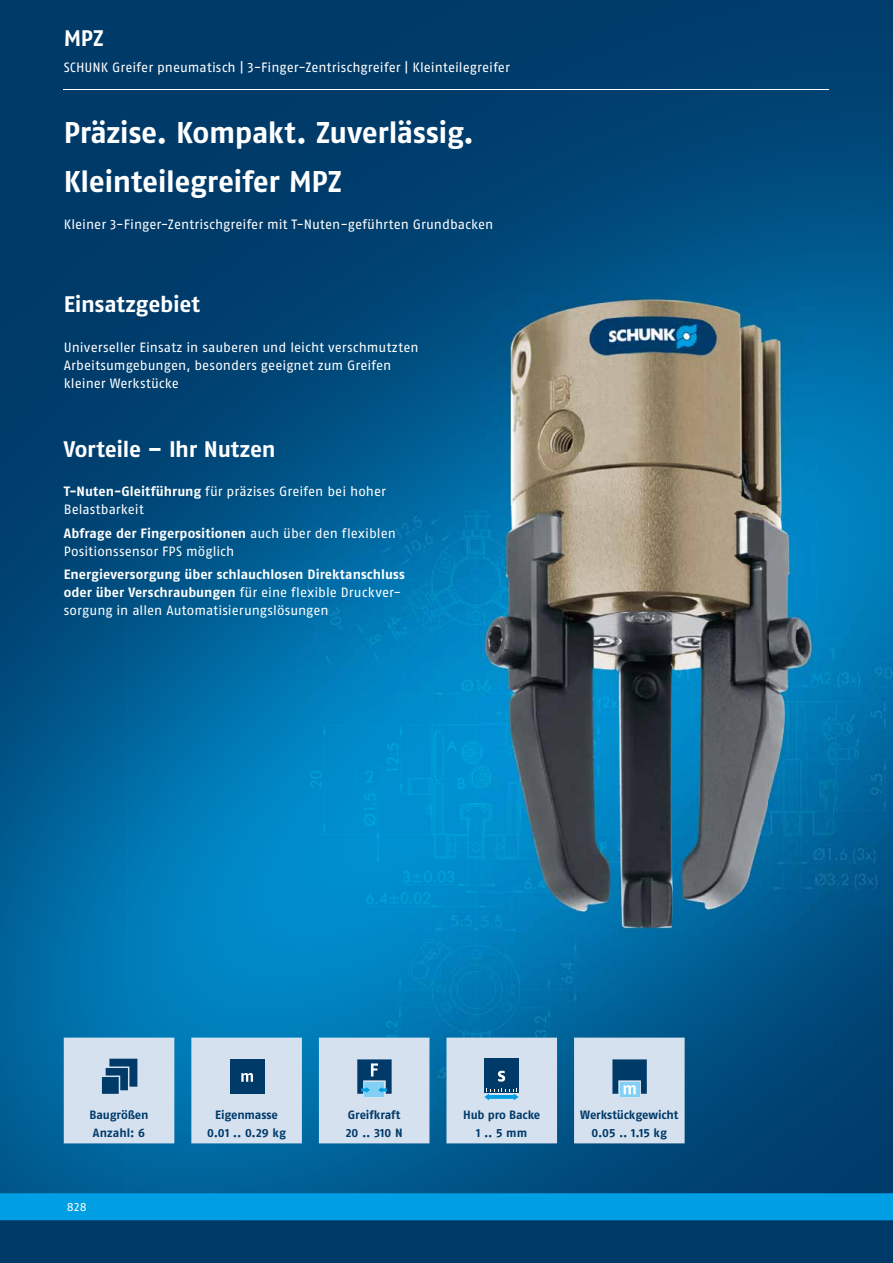
<style>
.page{position:relative;width:893px;height:1263px;background:#fff}
.page>*{position:absolute;margin:0;border:0;box-sizing:border-box;transform-origin:0 0}
.t1{font:700 30px/49.3px "SCHUNK Fago Pro";letter-spacing:-.015em;color:#fff}
.t2{font:700 22.5px "SCHUNK Fago Pro";letter-spacing:-.01em;color:#fff}
.t3{font:13.5px/18px "SCHUNK Fago Pro";letter-spacing:.005em;color:#fff}
.t4{font:700 13.5px/18px "SCHUNK Fago Pro";letter-spacing:.005em;color:#fff}
.t5{font:700 12px/18px "SCHUNK Fago Pro";letter-spacing:-.005em;color:#003a69;text-align:center}
.t6{font:12px "SCHUNK Fago Pro";color:#fff}
.s1{font-weight:700}
.s2{font-weight:400}
</style>
<div class="page">
<img style="left:0;top:0;width:893px;height:155px">
<img style="left:0;top:155px;width:510px;height:156px">
<img style="left:510px;top:155px;width:255px;height:139px">
<img style="left:765px;top:155px;width:128px;height:156px">
<img style="left:0;top:311px;width:480px;height:156px">
<img style="left:817px;top:311px;width:76px;height:597px">
<img style="left:0;top:467px;width:127px;height:726px">
<img style="left:127px;top:467px;width:85px;height:260px">
<img style="left:212px;top:467px;width:268px;height:39px">
<img style="left:127px;top:727px;width:64px;height:260px">
<img style="left:127px;top:987px;width:85px;height:206px">
<img style="left:212px;top:1110px;width:681px;height:83px">
<div style="left:0;top:1202px;width:893px;height:61px;background:#003a69"></div>
<div style="left:0;top:1193px;width:893px;height:27px;background:#009ee3"></div>
<img style="left:191px;top:506px;width:289px;height:402px">
<img style="left:191px;top:908px;width:324px;height:101px">
<img style="left:515px;top:932px;width:216px;height:77px">
<img style="left:731px;top:908px;width:108px;height:101px">
<img style="left:839px;top:908px;width:54px;height:202px">
<img style="left:191px;top:1009px;width:648px;height:101px">
<hr style="left:64px;top:89px;width:765px;height:1px;background:#fff">
<img style="left:480px;top:294px;width:337px;height:638px">
<svg style="left:64px;top:1037px;width:621px;height:106px;background:#bad1e4"></svg>
<svg style="left:102px;top:1059px;width:35px;height:35px"></svg>
<div style="left:230px;top:1059px;width:34px;height:35px;background:#003a69"></div>
<svg style="left:241px;top:1073px;width:12px;height:9px"></svg>
<div style="left:365px;top:1082px;width:19px;height:15px;background:#82d0f5"></div>
<svg style="left:357px;top:1059px;width:35px;height:35px"></svg>
<div style="left:484px;top:1059px;width:35px;height:34px;background:#003a69"></div>
<svg style="left:484px;top:1088px;width:35px;height:12px"></svg>
<svg style="left:498px;top:1071px;width:7px;height:10px"></svg>
<svg style="left:620px;top:1094px;width:19px;height:3px"></svg>
<svg style="left:612px;top:1059px;width:35px;height:35px"></svg>
<h2 class="t2" style="left:64px;top:24px;width:41px">MPZ</h2>
<p class="t3" style="left:64px;top:59px;width:448px">SCHUNK Greifer pneumatisch | 3-Finger-Zentrischgreifer | Kleinteilegreifer</p>
<h1 class="t1" style="left:64px;top:108px;width:412px">Präzise. Kompakt. Zuverlässig.<br>Kleinteilegreifer MPZ</h1>
<p class="t3" style="left:64px;top:215px;width:431px">Kleiner 3-Finger-Zentrischgreifer mit T-Nuten-geführten Grundbacken</p>
<h2 class="t2" style="left:64px;top:291px;width:138px">Einsatzgebiet</h2>
<p class="t3" style="left:64px;top:338px;width:356px">Universeller Einsatz in sauberen und leicht verschmutzten<br>Arbeitsumgebungen, besonders geeignet zum Greifen kleiner Werkstücke</p>
<h2 class="t2" style="left:64px;top:436px;width:213px">Vorteile – Ihr Nutzen</h2>
<p class="t3" style="left:64px;top:483px;width:324px"><span class="s1">T-Nuten-Gleitführung</span> für präzises Greifen bei hoher<br>Belastbarkeit</p>
<p class="t3" style="left:64px;top:524px;width:334px"><span class="s1">Abfrage der Fingerpositionen</span> auch über den flexiblen<br>Positionssensor FPS möglich</p>
<p class="t4" style="left:64px;top:566px;width:343px">Energieversorgung über schlauchlosen Direktanschluss oder über Verschraubungen <span class="s2">für eine flexible Druckver&shy;sorgung in allen Automatisierungslösungen</span></p>
<p class="t5" style="left:90px;top:1106px;width:61px;text-align:left">Baugrößen<br>Anzahl: 6</p>
<p class="t5" style="left:207px;top:1106px;width:80px">Eigenmasse<br>0.01 .. 0.29 kg</p>
<p class="t5" style="left:346px;top:1106px;width:58px;text-align:left">Greifkraft<br>20 .. 310 N</p>
<p class="t5" style="left:463px;top:1106px;width:78px">Hub pro Backe<br>1 .. 5 mm</p>
<p class="t5" style="left:580px;top:1106px;width:100px">Werkstückgewicht<br>0.05 .. 1.15 kg</p>
<p class="t6" style="left:67px;top:1199px;width:21px">828</p>
</div>
